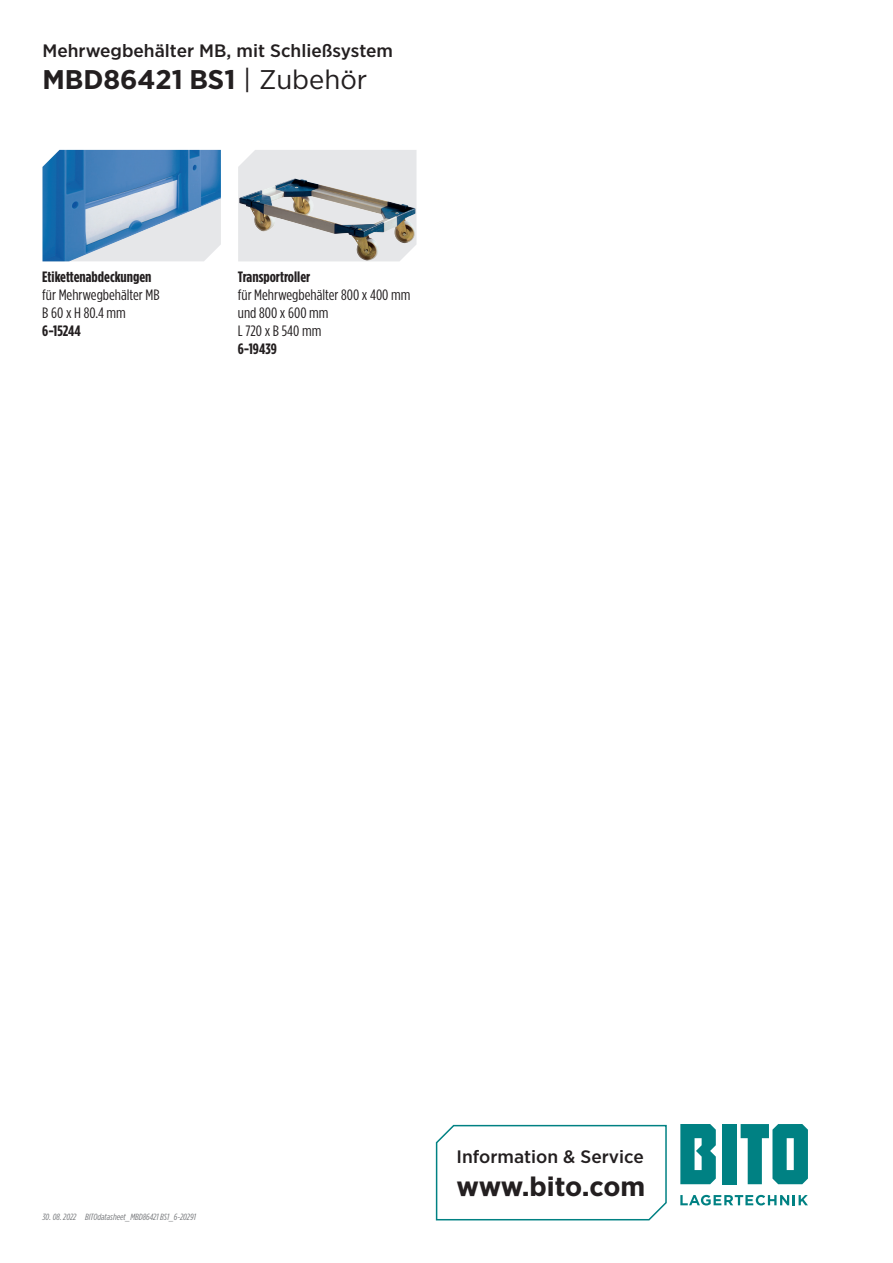
<style>
.page{position:relative;width:893px;height:1263px;background:#fff}
.page>*{position:absolute;margin:0;border:0;box-sizing:border-box;transform-origin:0 0}
.t1{font:700 27px "Gotham Narrow";color:#231f20;scale:1.1 1}
.t2{font:500 18px "Gotham Narrow";color:#231f20;scale:1.1 1}
.t3{font:15px/18px "Gotham Condensed";color:#231f20;scale:1.1 1}
.t4{font:700 15px "Gotham Condensed";color:#231f20;scale:1.1 1}
.t5{font:italic 9px "Gotham Condensed";color:#76787b;scale:1.1 1}
.s1{font-weight:400}
</style>
<div class="page">
<svg style="left:680px;top:1195px;width:128px;height:10px"></svg>
<div style="left:723px;top:1124px;width:14px;height:60px;background:#008183"></div>
<svg style="left:680px;top:1124px;width:36px;height:60px"></svg>
<svg style="left:741px;top:1124px;width:67px;height:60px"></svg>
<svg style="left:435px;top:1124px;width:232px;height:97px"></svg>
<div style="left:238px;top:150px;width:178px;height:111px;background:#e6e7e9"></div>
<img style="left:239px;top:179px;width:177px;height:82px">
<img style="left:43px;top:150px;width:178px;height:111px">
<p class="t2" style="left:43px;top:39px;width:320px">Mehrwegbehälter MB, mit Schließsystem</p>
<h1 class="t1" style="left:43px;top:62px;width:297px">MBD86421 BS1 <span class="s1">| Zubehör</span></h1>
<p class="t4" style="left:42px;top:268px;width:101px">Etikettenabdeckungen</p>
<p class="t3" style="left:42px;top:285px;width:108px">für Mehrwegbehälter MB<br>B 60 x H 80.4 mm</p>
<p class="t4" style="left:42px;top:322px;width:37px">6-15244</p>
<p class="t4" style="left:238px;top:268px;width:67px">Transportroller</p>
<p class="t3" style="left:238px;top:286px;width:158px">für Mehrwegbehälter 800 x 400 mm und 800 x 600 mm<br>L 720 x B 540 mm</p>
<p class="t4" style="left:238px;top:340px;width:37px">6-19439</p>
<p class="t5" style="left:43px;top:1212px;width:32px">30. 08. 2022</p>
<p class="t5" style="left:85px;top:1212px;width:102px">BITOdatasheet_MBD86421 BS1_6-20291</p>
<p class="t2" style="left:457px;top:1145px;width:172px">Information &amp; Service</p>
<h1 class="t1" style="left:457px;top:1169px;width:173px">www.bito.com</h1>
</div>
